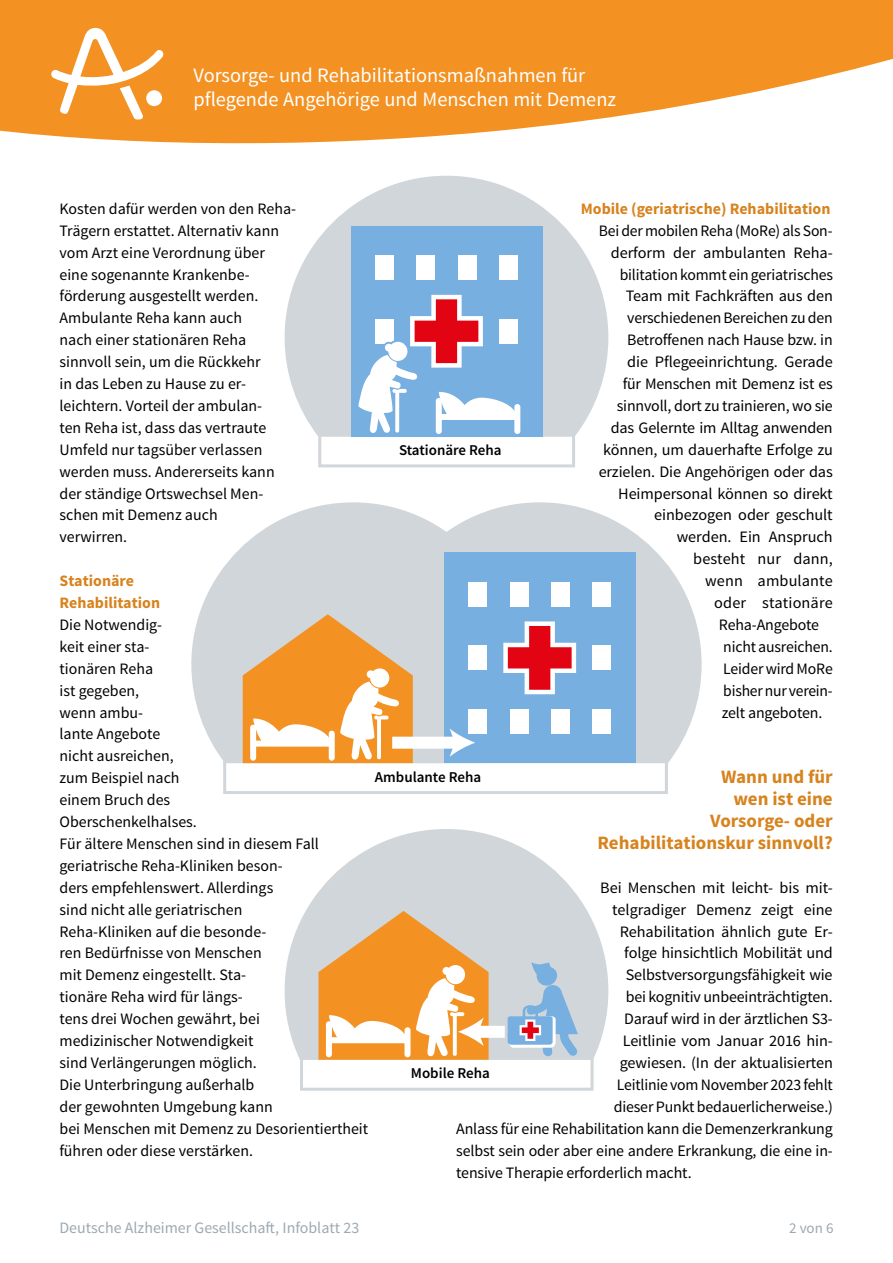
<style>
.page{position:relative;width:893px;height:1263px;background:#fff}
.page>*{position:absolute;margin:0;border:0;box-sizing:border-box;transform-origin:0 0}
.t1{font:20.4px/24.5px "Source Sans Pro";color:#fff}
.Zwischenüberschrift_grösser{font:700 18.9px/21.9px "Source Sans Pro";color:#d7831e;text-align:right}
.fließtext_ohne_3trenn{font:15.9px/21.9px "Source Sans Pro";color:#000}
.fließtext_ohne-Abstand{font:15.9px "Source Sans Pro";letter-spacing:-.01em;color:#000}
.Zwischenüberschrift_klein{font:700 15.9px/21.9px "Source Sans Pro";color:#d7831e}
.t2{font:15.9px "Source Sans Pro";color:#9ca9b1}
.t3{font:600 15px "Source Sans Pro";color:#000}
.t4{font:15px "Source Sans Pro";color:#9ca9b1}
</style>
<div class="page">
<svg style="left:0;top:0;width:893px;height:143px;fill:#f39222"></svg>
<svg style="left:51px;top:28px;width:112px;height:92px"></svg>
<svg style="left:285px;top:829px;width:323px;height:230px;fill:#d1d6da"></svg>
<svg style="left:300px;top:911px;width:294px;height:180px"></svg>
<svg style="left:285px;top:176px;width:323px;height:260px;fill:#d1d6da"></svg>
<div style="left:351px;top:226px;width:191px;height:210px;background:#76afe0"></div>
<div style="left:499px;top:256px;width:18px;height:24px;background:#fff"></div>
<div style="left:458px;top:256px;width:18px;height:24px;background:#fff"></div>
<div style="left:417px;top:256px;width:18px;height:24px;background:#fff"></div>
<div style="left:375px;top:256px;width:18px;height:24px;background:#fff"></div>
<svg style="left:318px;top:295px;width:257px;height:172px"></svg>
<svg style="left:191px;top:502px;width:187px;height:258px;fill:#d1d6da"></svg>
<svg style="left:378px;top:502px;width:324px;height:261px;fill:#d1d6da"></svg>
<div style="left:444px;top:553px;width:191px;height:210px;background:#76afe0"></div>
<div style="left:593px;top:582px;width:18px;height:24px;background:#fff"></div>
<div style="left:551px;top:582px;width:18px;height:24px;background:#fff"></div>
<div style="left:510px;top:582px;width:18px;height:24px;background:#fff"></div>
<div style="left:469px;top:582px;width:18px;height:24px;background:#fff"></div>
<svg style="left:223px;top:614px;width:445px;height:180px"></svg>
<p class="t1" style="left:193px;top:63px;width:424px">Vorsorge- und Rehabilitationsmaßnahmen für pflegende Angehörige und Menschen mit Demenz</p>
<h3 class="Zwischenüberschrift_klein" style="left:581px;top:198px;width:251px">Mobile (geriatrische) Rehabilitation</h3>
<p class="fließtext_ohne_3trenn" style="left:599px;top:220px;width:236px">Bei der mobilen Reha (MoRe) als Son-</p>
<p class="fließtext_ohne_3trenn" style="left:611px;top:242px;width:222px">derform der ambulanten Reha-</p>
<p class="fließtext_ohne_3trenn" style="left:620px;top:264px;width:215px">bilitation kommt ein geriatrisches</p>
<p class="fließtext_ohne_3trenn" style="left:626px;top:285px;width:209px">Team mit Fachkräften aus den</p>
<p class="fließtext_ohne_3trenn" style="left:627px;top:307px;width:207px">verschiedenen Bereichen zu den</p>
<p class="fließtext_ohne_3trenn" style="left:627px;top:329px;width:207px">Betroffenen nach Hause bzw. in</p>
<p class="fließtext_ohne_3trenn" style="left:627px;top:351px;width:207px">die Pflegeeinrichtung. Gerade</p>
<p class="fließtext_ohne_3trenn" style="left:623px;top:373px;width:212px">für Menschen mit Demenz ist es</p>
<p class="fließtext_ohne_3trenn" style="left:617px;top:395px;width:218px">sinnvoll, dort zu trainieren, wo sie</p>
<p class="fließtext_ohne_3trenn" style="left:611px;top:417px;width:223px">das Gelernte im Alltag anwenden</p>
<p class="fließtext_ohne_3trenn" style="left:603px;top:439px;width:231px">können, um dauerhafte Erfolge zu</p>
<p class="fließtext_ohne_3trenn" style="left:599px;top:461px;width:236px">erzielen. Die Angehörigen oder das</p>
<p class="fließtext_ohne_3trenn" style="left:618px;top:483px;width:216px">Heimpersonal können so direkt</p>
<p class="fließtext_ohne_3trenn" style="left:654px;top:504px;width:180px">einbezogen oder geschult</p>
<p class="fließtext_ohne_3trenn" style="left:677px;top:526px;width:157px">werden. Ein Anspruch</p>
<p class="fließtext_ohne_3trenn" style="left:693px;top:548px;width:141px">besteht nur dann,</p>
<p class="fließtext_ohne_3trenn" style="left:705px;top:570px;width:129px">wenn ambulante</p>
<p class="fließtext_ohne_3trenn" style="left:714px;top:592px;width:120px">oder stationäre</p>
<p class="fließtext_ohne_3trenn" style="left:719px;top:614px;width:102px">Reha-Angebote</p>
<p class="fließtext_ohne_3trenn" style="left:723px;top:636px;width:111px">nicht ausreichen.</p>
<p class="fließtext_ohne_3trenn" style="left:723px;top:658px;width:111px">Leider wird MoRe</p>
<p class="fließtext_ohne_3trenn" style="left:723px;top:680px;width:111px">bisher nur verein-</p>
<p class="fließtext_ohne_3trenn" style="left:722px;top:702px;width:102px">zelt angeboten.</p>
<p class="fließtext_ohne_3trenn" style="left:60px;top:198px;width:238px">Kosten dafür werden von den Reha-<br>Trägern erstattet. Alternativ kann vom Arzt eine Verordnung über eine sogenannte Krankenbe&shy;förderung ausgestellt werden.<br>Ambulante Reha kann auch<br>nach einer stationären Reha sinnvoll sein, um die Rückkehr<br>in das Leben zu Hause zu er&shy;leichtern. Vorteil der ambulan-<br>ten Reha ist, dass das vertraute<br>Umfeld nur tagsüber verlassen werden muss. Andererseits kann der ständige Ortswechsel Men&shy;schen mit Demenz auch<br>verwirren.</p>
<h3 class="Zwischenüberschrift_klein" style="left:60px;top:570px;width:102px">Stationäre<br>Rehabilitation</h3>
<p class="fließtext_ohne_3trenn" style="left:60px;top:614px;width:310px">Die Notwendig-<br>keit einer sta-<br>tionären Reha<br>ist gegeben,<br>wenn ambu-<br>lante Angebote<br>nicht ausreichen,<br>zum Beispiel nach<br>einem Bruch des<br>Oberschenkelhalses.<br>Für ältere Menschen sind in diesem Fall geriatrische Reha-Kliniken beson-<br>ders empfehlenswert. Allerdings<br>sind nicht alle geriatrischen<br>Reha-Kliniken auf die besonde-<br>ren Bedürfnisse von Menschen<br>mit Demenz eingestellt. Sta-<br>tionäre Reha wird für längs-<br>tens drei Wochen gewährt, bei<br>medizinischer Notwendigkeit<br>sind Verlängerungen möglich.<br>Die Unterbringung außerhalb<br>der gewohnten Umgebung kann<br>bei Menschen mit Demenz zu Desorientiertheit führen oder diese verstärken.</p>
<p class="t3" style="left:399px;top:440px;width:104px">Stationäre Reha</p>
<h2 class="Zwischenüberschrift_grösser" style="left:597px;top:767px;width:237px">Wann und für<br>wen ist eine<br>Vorsorge- oder<br>Rehabilitationskur sinnvoll?</h2>
<p class="fließtext_ohne-Abstand" style="left:600px;top:878px;width:234px">Bei Menschen mit leicht- bis mit-</p>
<p class="fließtext_ohne-Abstand" style="left:612px;top:899px;width:222px">telgradiger Demenz zeigt eine</p>
<p class="fließtext_ohne-Abstand" style="left:620px;top:921px;width:215px">Rehabilitation ähnlich gute Er-</p>
<p class="fließtext_ohne-Abstand" style="left:624px;top:943px;width:210px">folge hinsichtlich Mobilität und</p>
<p class="fließtext_ohne-Abstand" style="left:626px;top:965px;width:208px">Selbstversorgungsfähigkeit wie</p>
<p class="fließtext_ohne-Abstand" style="left:626px;top:987px;width:209px">bei kognitiv unbeeinträchtigten.</p>
<p class="fließtext_ohne-Abstand" style="left:624px;top:1009px;width:210px">Darauf wird in der ärztlichen S3-</p>
<p class="fließtext_ohne-Abstand" style="left:623px;top:1031px;width:212px">Leitlinie vom Januar 2016 hin-</p>
<p class="fließtext_ohne-Abstand" style="left:620px;top:1053px;width:215px">gewiesen. (In der aktualisierten</p>
<p class="fließtext_ohne-Abstand" style="left:617px;top:1075px;width:218px">Leitlinie vom November 2023 fehlt</p>
<p class="fließtext_ohne-Abstand" style="left:614px;top:1097px;width:221px">dieser Punkt bedauerlicherweise.)</p>
<p class="fließtext_ohne-Abstand" style="left:456px;top:1118px;width:378px">Anlass für eine Rehabilitation kann die Demenzerkrankung</p>
<p class="fließtext_ohne-Abstand" style="left:456px;top:1140px;width:378px">selbst sein oder aber eine andere Erkrankung, die eine in-</p>
<p class="fließtext_ohne-Abstand" style="left:456px;top:1162px;width:237px">tensive Therapie erforderlich macht.</p>
<p class="t3" style="left:375px;top:767px;width:108px">Ambulante Reha</p>
<p class="t3" style="left:411px;top:1063px;width:80px">Mobile Reha</p>
<p class="t2" style="left:60px;top:1218px;width:301px">Deutsche Alzheimer Gesellschaft, Infoblatt 23</p>
<p class="t4" style="left:789px;top:1219px;width:46px">2 von 6</p>
</div>
